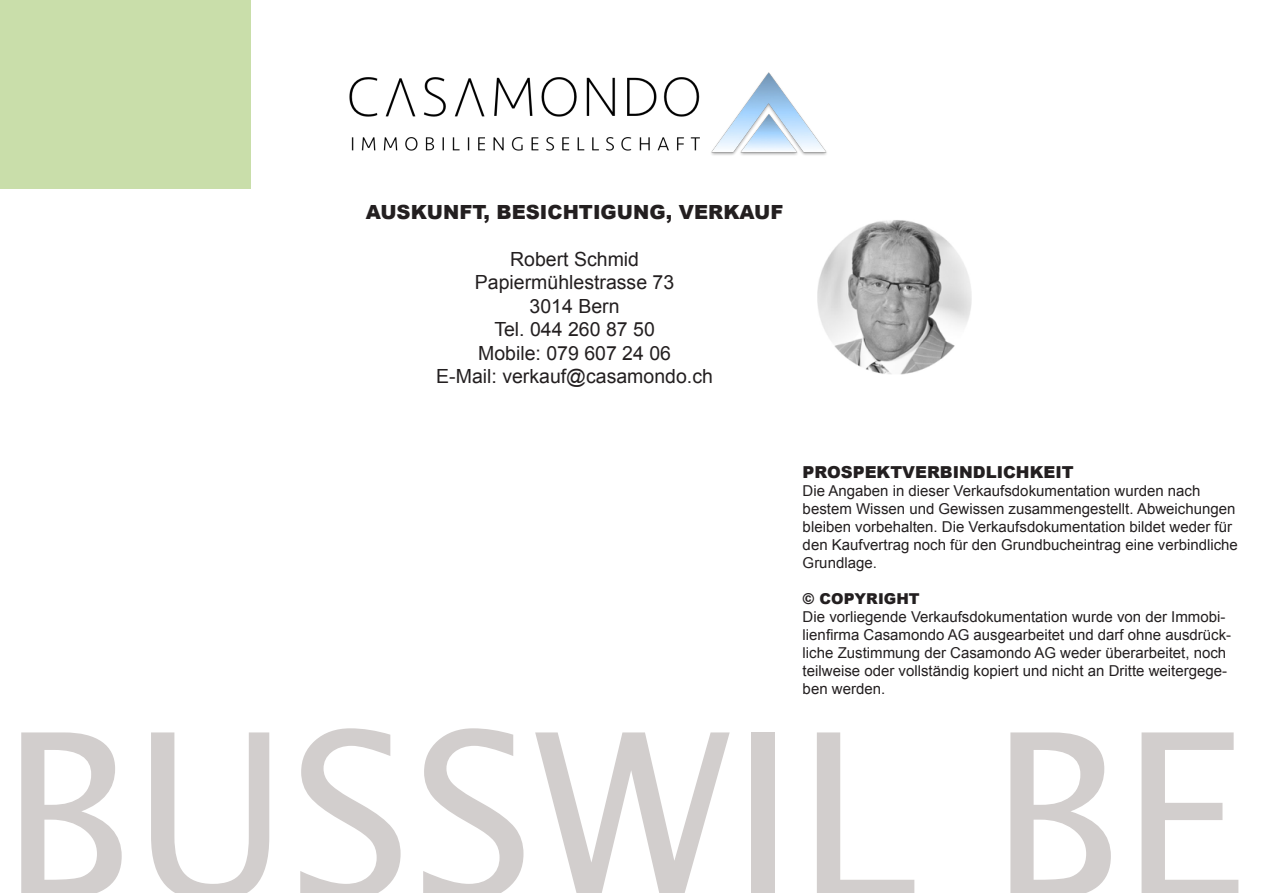
<style>
.page{position:relative;width:1263px;height:893px;background:#fff}
.page>*{position:absolute;margin:0;border:0;box-sizing:border-box;transform-origin:0 0}
.t1{font:228px "Lucida Grande";color:#d2cecd}
.t2{font:19.5px "Arial";color:#231f20}
.t3{font:900 19.5px "Arial";color:#231f20}
.t4{font:900 16.5px "Arial";color:#231f20}
.t5{font:15px/18px "Arial";color:#231f20}
.t6{font:900 15px "Arial";color:#231f20}
</style>
<div class="page">
<div style="left:0;top:0;width:251px;height:189px;background:#c9deaa"></div>
<img style="left:349px;top:72px;width:478px;height:83px">
<img style="left:817px;top:220px;width:155px;height:155px">
<p class="t3" style="left:366px;top:198px;width:419px">AUSKUNFT, BESICHTIGUNG, VERKAUF</p>
<p class="t2" style="left:510px;top:246px;width:130px">Robert Schmid</p>
<p class="t2" style="left:475px;top:270px;width:201px">Papiermühlestrasse 73</p>
<p class="t2" style="left:530px;top:293px;width:91px">3014 Bern</p>
<p class="t2" style="left:494px;top:317px;width:162px">Tel. 044 260 87 50</p>
<p class="t2" style="left:478px;top:340px;width:194px">Mobile: 079 607 24 06</p>
<p class="t2" style="left:436px;top:363px;width:278px">E-Mail: verkauf@casamondo.ch</p>
<p class="t4" style="left:803px;top:460px;width:273px">PROSPEKTVERBINDLICHKEIT</p>
<p class="t5" style="left:803px;top:482px;width:437px">Die Angaben in dieser Verkaufsdokumentation wurden nach bestem Wissen und Gewissen zusammengestellt. Abweichungen bleiben vorbehalten. Die Verkaufsdokumentation bildet weder für den Kaufvertrag noch für den Grundbucheintrag eine verbindliche Grundlage.</p>
<p class="t6" style="left:803px;top:588px;width:118px">© COPYRIGHT</p>
<p class="t5" style="left:803px;top:608px;width:430px">Die vorliegende Verkaufsdokumentation wurde von der Immobi&shy;lienfirma Casamondo AG ausgearbeitet und darf ohne ausdrück&shy;liche Zustimmung der Casamondo AG weder überarbeitet, noch teilweise oder vollständig kopiert und nicht an Dritte weitergege&shy;ben werden.</p>
<p class="t1" style="left:0;top:685px;width:1245px">BUSSWIL BE</p>
</div>
